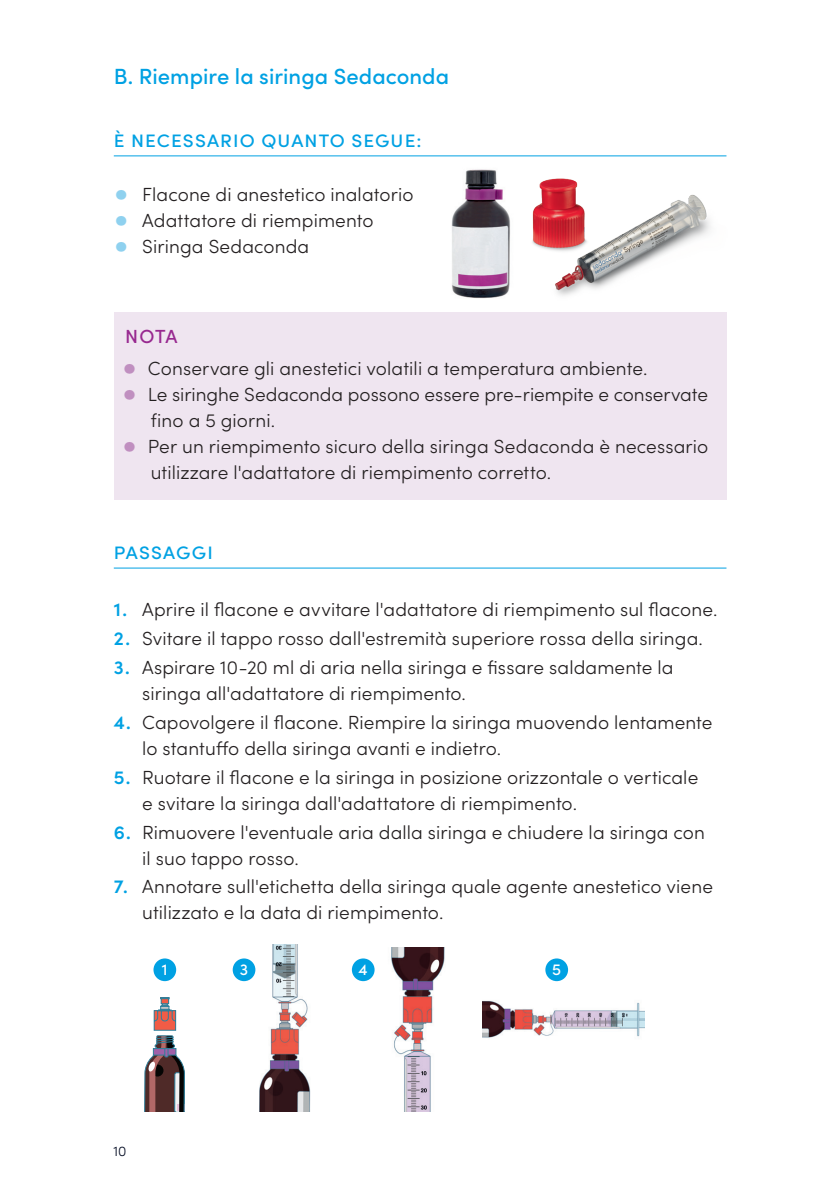
<style>
.page{position:relative;width:840px;height:1191px;background:#fff}
.page>*{position:absolute;margin:0;border:0;box-sizing:border-box;transform-origin:0 0}
.sub_head{font:500 22px "Sofia Pro";color:#00a1e3}
.t1{font:300 19px/26px "Sofia Pro";letter-spacing:.005em;color:#231f20}
.body{font:500 19px "Sofia Pro";color:#982990}
.Subhead_underline{font:500 18px "Sofia Pro";letter-spacing:.06em;color:#00a1e3;scale:1.05 1}
.sub_head_-_no_conten{font:500 16px "Sofia Pro";color:#fff}
.t2{font:300 14px "Sofia Pro";color:#000921}
.s1{font-weight:700;font-size:32px;color:#8fd1ef}
.s2{font-weight:700;font-size:32px;color:#c08fc0}
.s3{font-weight:600;color:#00a1e3}
</style>
<div class="page">
<div style="left:113px;top:312px;width:613px;height:188px;background:#efe5f0"></div>
<svg style="left:144px;top:997px;width:40px;height:114px"></svg>
<div style="left:161px;top:998px;width:8px;height:6px;border:1px solid #2f7f9a"></div>
<div style="left:153px;top:958px;width:23px;height:23px;background:#00a1e3;border-radius:50%"></div>
<div style="left:232px;top:958px;width:23px;height:23px;background:#00a1e3;border-radius:50%"></div>
<div style="left:351px;top:958px;width:23px;height:23px;background:#00a1e3;border-radius:50%"></div>
<div style="left:545px;top:958px;width:22px;height:23px;background:#00a1e3;border-radius:50%"></div>
<img style="left:259px;top:944px;width:52px;height:167px">
<img style="left:391px;top:947px;width:54px;height:164px">
<img style="left:482px;top:1001px;width:162px;height:37px">
<img style="left:561px;top:194px;width:150px;height:102px">
<img style="left:451px;top:169px;width:53px;height:130px">
<img style="left:475px;top:156px;width:159px;height:139px">
<hr style="left:114px;top:155px;width:612px;height:1px;background:#00a1e3">
<hr style="left:114px;top:567px;width:612px;height:1px;background:#00a1e3">
<p class="sub_head" style="left:114px;top:60px;width:336px">B. Riempire la siringa Sedaconda</p>
<p class="Subhead_underline" style="left:114px;top:127px;width:294px">È NECESSARIO QUANTO SEGUE:</p>
<p class="t1" style="left:114px;top:181px;width:301px"><span class="s1">•</span> Flacone di anestetico inalatorio</p>
<p class="t1" style="left:114px;top:207px;width:261px"><span class="s1">•</span> Adattatore di riempimento</p>
<p class="t1" style="left:114px;top:233px;width:197px"><span class="s1">•</span> Siringa Sedaconda</p>
<p class="body" style="left:125px;top:323px;width:54px">NOTA</p>
<p class="t1" style="left:122px;top:354px;width:526px"><span class="s2">•</span> Conservare gli anestetici volatili a temperatura ambiente.</p>
<p class="t1" style="left:151px;top:380px;width:558px;text-indent:-28px"><span class="s2">•</span> Le siringhe Sedaconda possono essere pre-riempite e conservate fino a 5 giorni.</p>
<p class="t1" style="left:151px;top:432px;width:559px;text-indent:-28px"><span class="s2">•</span> Per un riempimento sicuro della siringa Sedaconda è necessario utilizzare l'adattatore di riempimento corretto.</p>
<p class="Subhead_underline" style="left:114px;top:539px;width:96px">PASSAGGI</p>
<p class="t1" style="left:114px;top:595px;width:605px"><span class="s3">1.</span> Aprire il flacone e avvitare l'adattatore di riempimento sul flacone.</p>
<p class="t1" style="left:114px;top:624px;width:590px"><span class="s3">2.</span> Svitare il tappo rosso dall'estremità superiore rossa della siringa.</p>
<p class="t1" style="left:142px;top:653px;width:532px;text-indent:-28px"><span class="s3">3.</span> Aspirare 10-20 ml di aria nella siringa e fissare saldamente la siringa all'adattatore di riempimento.</p>
<p class="t1" style="left:142px;top:708px;width:571px;text-indent:-28px"><span class="s3">4.</span> Capovolgere il flacone. Riempire la siringa muovendo lentamente lo stantuffo della siringa avanti e indietro.</p>
<p class="t1" style="left:142px;top:763px;width:557px;text-indent:-28px"><span class="s3">5.</span> Ruotare il flacone e la siringa in posizione orizzontale o verticale e svitare la siringa dall'adattatore di riempimento.</p>
<p class="t1" style="left:142px;top:818px;width:564px;text-indent:-28px"><span class="s3">6.</span> Rimuovere l'eventuale aria dalla siringa e chiudere la siringa con il suo tappo rosso.</p>
<p class="t1" style="left:142px;top:872px;width:572px;text-indent:-28px"><span class="s3">7.</span> Annotare sull'etichetta della siringa quale agente anestetico viene utilizzato e la data di riempimento.</p>
<p class="sub_head_-_no_conten" style="left:162px;top:957px;width:7px">1</p>
<p class="sub_head_-_no_conten" style="left:240px;top:957px;width:10px">3</p>
<p class="sub_head_-_no_conten" style="left:358px;top:957px;width:11px">4</p>
<p class="sub_head_-_no_conten" style="left:552px;top:957px;width:10px">5</p>
<p class="t2" style="left:113px;top:1140px;width:14px">10</p>
</div>
